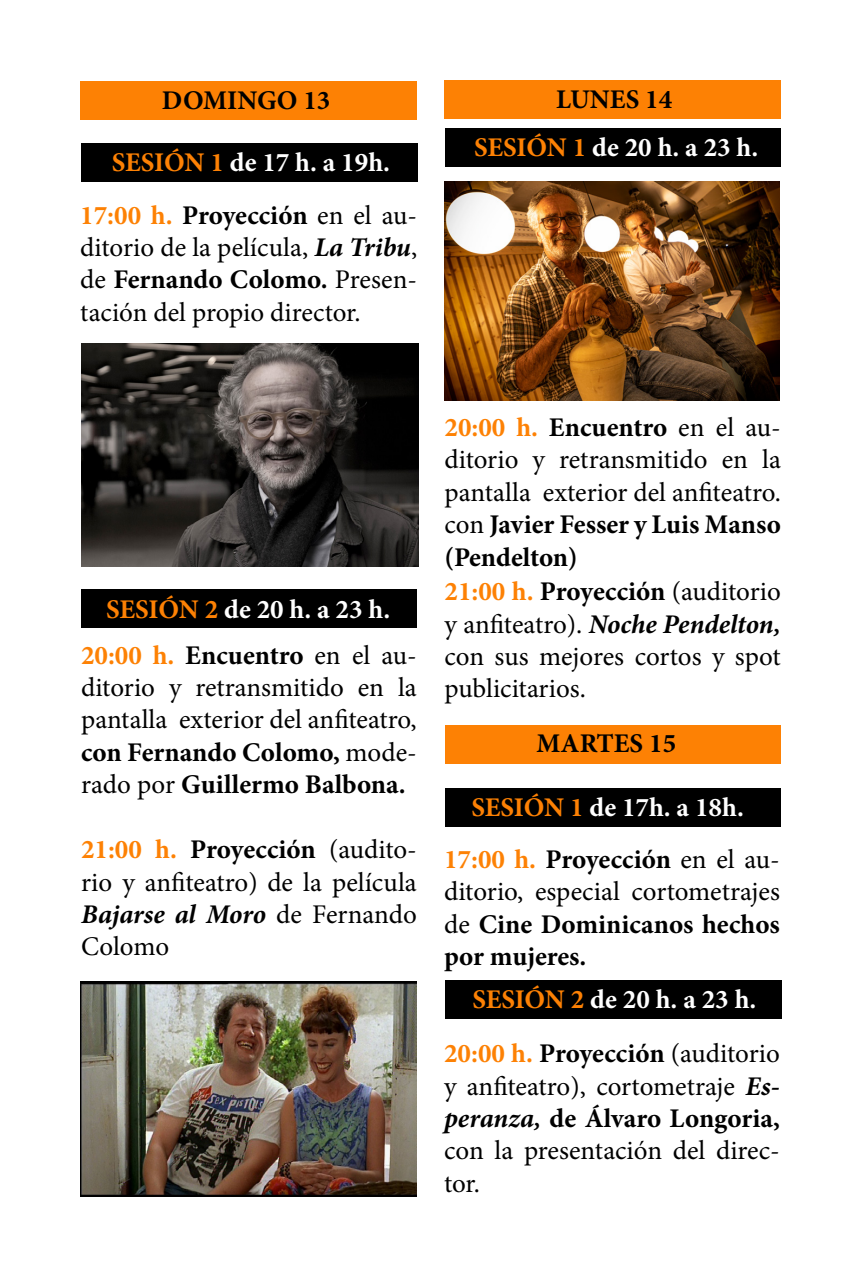
<style>
.page{position:relative;width:862px;height:1276px;background:#fff}
.page>*{position:absolute;margin:0;border:0;box-sizing:border-box;transform-origin:0 0}
.t1{font:27px/32.4px "Minion Pro";color:#000;text-align:justify}
.t2{font:700 27px/32.4px "Minion Pro";color:#000;text-align:justify}
.t3{font:700 27px "Minion Pro";color:#fff}
.s1{color:#fd8104}
.s2{font-weight:700;color:#fd8104}
.s3{font-weight:700}
.s4{font-weight:700;font-style:italic}
.s5{font-weight:400}
</style>
<div class="page">
<div style="left:445px;top:725px;width:334px;height:39px;background:#fd8104"></div>
<div style="left:444px;top:80px;width:336px;height:38px;background:#fd8104"></div>
<div style="left:81px;top:81px;width:336px;height:39px;background:#fd8104"></div>
<img style="left:82px;top:343px;width:336px;height:223px">
<img style="left:80px;top:981px;width:336px;height:215px">
<div style="left:445px;top:788px;width:335px;height:39px;background:#000"></div>
<div style="left:81px;top:144px;width:336px;height:38px;background:#000"></div>
<div style="left:82px;top:589px;width:335px;height:39px;background:#000"></div>
<div style="left:445px;top:129px;width:334px;height:38px;background:#000"></div>
<div style="left:444px;top:980px;width:337px;height:38px;background:#000"></div>
<img style="left:444px;top:182px;width:335px;height:219px">
<p class="t2" style="left:162px;top:84px;width:170px">DOMINGO 13</p>
<p class="t3" style="left:112px;top:143px;width:279px"><span class="s1">SESIÓN 1</span> de 17 h. a 19h.</p>
<p class="t1" style="left:80px;top:199px;width:338px"><span class="s2">17:00 h.</span> <span class="s3">Proyección</span> en el au&shy;ditorio de la película, <span class="s4">La Tribu</span>, de <span class="s3">Fernando Colomo.</span> Presen&shy;tación del propio director.</p>
<p class="t2" style="left:555px;top:83px;width:118px">LUNES 14</p>
<p class="t3" style="left:474px;top:128px;width:285px"><span class="s1">SESIÓN 1</span> de 20 h. a 23 h.</p>
<p class="t3" style="left:106px;top:590px;width:285px"><span class="s1">SESIÓN 2</span> de 20 h. a 23 h.</p>
<p class="t1" style="left:81px;top:639px;width:337px"><span class="s2">20:00 h.</span> <span class="s3">Encuentro</span> en el au&shy;ditorio y retransmitido en la pantalla exterior del anfiteatro, <span class="s3">con Fernando Colomo,</span> mode&shy;rado por <span class="s3">Guillermo Balbona.</span></p>
<p class="t1" style="left:81px;top:833px;width:337px"><span class="s2">21:00 h.</span> <span class="s3">Proyección</span> (audito&shy;rio y anfiteatro) de la película <span class="s4">Bajarse al Moro</span> de Fernando Colomo</p>
<p class="t1" style="left:444px;top:411px;width:338px"><span class="s2">20:00 h.</span> <span class="s3">Encuentro</span> en el au&shy;ditorio y retransmitido en la pantalla exterior del anfiteatro. con <span class="s3">Javier Fesser y Luis Manso (Pendelton)</span></p>
<p class="t1" style="left:444px;top:575px;width:338px"><span class="s2">21:00 h.</span> <span class="s3">Proyección</span> (auditorio y anfiteatro). <span class="s4">Noche Pendelton, </span>con sus mejores cortos y spot publicitarios.</p>
<p class="t2" style="left:536px;top:726px;width:141px">MARTES 15</p>
<p class="t3" style="left:471px;top:788px;width:274px"><span class="s1">SESIÓN 1</span> de 17h. a 18h.</p>
<p class="t2" style="left:444px;top:842px;width:337px"><span class="s1">17:00 h.</span> Proyección <span class="s5">en el au&shy;ditorio, especial cortometrajes de</span> Cine Dominicanos hechos por mujeres.</p>
<p class="t3" style="left:472px;top:980px;width:285px"><span class="s1">SESIÓN 2</span> de 20 h. a 23 h.</p>
<p class="t1" style="left:444px;top:1037px;width:337px"><span class="s2">20:00 h.</span> <span class="s3">Proyección</span> (auditorio y anfiteatro), cortometraje <span class="s4">Es&shy;peranza,</span> <span class="s3">de Álvaro Longoria, </span>con la presentación del direc&shy;tor.</p>
</div>
